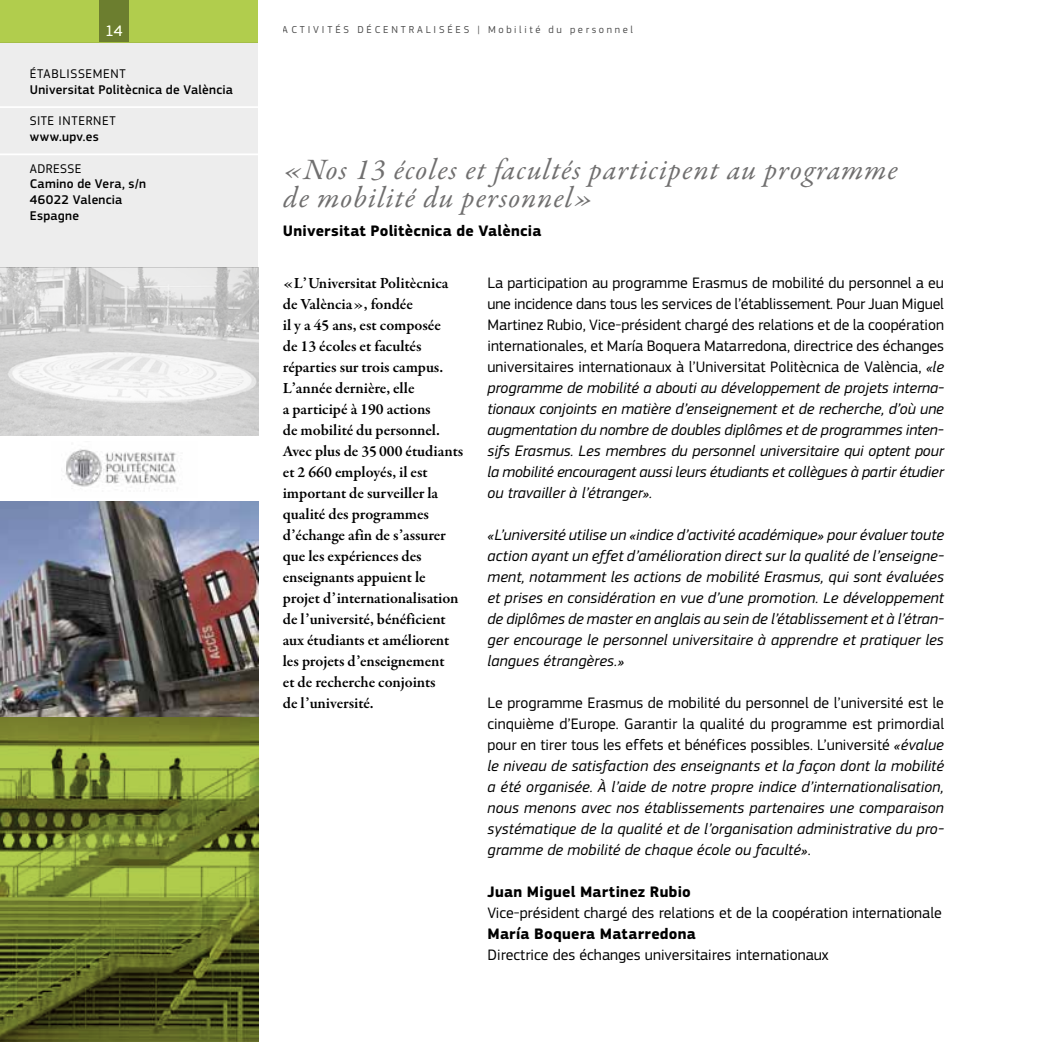
<style>
.page{position:relative;width:1042px;height:1042px;background:#fff}
.page>*{position:absolute;margin:0;border:0;box-sizing:border-box;transform-origin:0 0}
.t1{font:italic 29.75px/28px "Garamond Premr Pro";letter-spacing:.035em;color:#706f6f}
.t2{font:italic 15.75px/21px "EC Square Sans Pro";letter-spacing:.005em;color:#000;text-align:justify}
.t3{font:600 15.75px/21px "Garamond Premr Pro";letter-spacing:-.005em;color:#000}
.t4{font:15.75px "EC Square Sans Pro";color:#000}
.t5{font:700 15.75px "EC Square Sans Pro";letter-spacing:.015em;color:#000}
.t6{font:15.75px "EC Square Sans Pro";color:#fff}
.t7{font:500 13.12px/15.8px "EC Square Sans Pro";letter-spacing:.02em;color:#000}
.t8{font:13.12px "EC Square Sans Pro";letter-spacing:.03em;color:#000}
.t9{font:10.5px "EC Square Sans Pro";letter-spacing:.27em;color:#000}
.s1{font-style:normal}
</style>
<div class="page">
<div style="left:0;top:43px;width:258px;height:225px;background:#ededed"></div>
<div style="left:0;top:0;width:258px;height:43px;background:#b1cd4d"></div>
<img style="left:0;top:268px;width:258px;height:167px">
<hr style="left:0;top:106px;width:260px;height:2px;background:#fff">
<hr style="left:0;top:153px;width:260px;height:2px;background:#fff">
<img style="left:61px;top:449px;width:117px;height:41px">
<img style="left:0;top:501px;width:258px;height:217px">
<img style="left:0;top:718px;width:258px;height:324px">
<p class="t6" style="left:105px;top:22px;width:19px">14</p>
<p class="t9" style="left:283px;top:23px;width:351px">Activités décentralisées | Mobilité du personnel</p>
<p class="t8" style="left:30px;top:66px;width:9px">établissement</p>
<p class="t7" style="left:30px;top:82px;width:205px">Universitat Politècnica de València</p>
<p class="t8" style="left:30px;top:113px;width:37px">SITE internet</p>
<p class="t7" style="left:30px;top:129px;width:71px">www.upv.es</p>
<p class="t8" style="left:30px;top:161px;width:53px">ADRESSE</p>
<p class="t7" style="left:30px;top:176px;width:118px">Camino de Vera, s/n<br>46022 Valencia<br>Espagne</p>
<h1 class="t1" style="left:283px;top:158px;width:616px">«Nos 13 écoles et facultés participent au programme de mobilité du personnel»</h1>
<p class="t5" style="left:283px;top:221px;width:260px">Universitat Politècnica de València</p>
<p class="t3" style="left:283px;top:273px;width:182px">«L’Universitat Politècnica de València», fondée<br>il y a 45 ans, est composée<br>de 13 écoles et facultés réparties sur trois campus.<br>L’année dernière, elle<br>a participé à 190 actions<br>de mobilité du personnel.<br>Avec plus de 35 000 étudiants et 2 660 employés, il est important de surveiller la qualité des programmes d’échange afin de s’assurer que les expériences des enseignants appuient le projet d’internationalisation de l’université, bénéficient aux étudiants et améliorent les projets d’enseignement<br>et de recherche conjoints<br>de l’université.</p>
<p class="t2" style="left:487px;top:273px;width:458px"><span class="s1">La participation au programme Erasmus de mobilité du personnel a eu une incidence dans tous les services de l’établissement. Pour Juan Miguel Martinez Rubio, Vice-président chargé des relations et de la coopération internationales, et María Boquera Matarredona, directrice des échanges universitaires internationaux à l’Universitat Politècnica de València,</span> «le programme de mobilité a abouti au développement de projets interna&shy;tionaux conjoints en matière d’enseignement et de recherche, d’où une augmentation du nombre de doubles diplômes et de programmes inten&shy;sifs Erasmus. Les membres du personnel universitaire qui optent pour la mobilité encouragent aussi leurs étudiants et collègues à partir étudier ou travailler à l’étranger».</p>
<p class="t2" style="left:487px;top:524px;width:458px">«L’université utilise un «indice d’activité académique» pour évaluer toute action ayant un effet d’amélioration direct sur la qualité de l’enseigne&shy;ment, notamment les actions de mobilité Erasmus, qui sont évaluées et prises en considération en vue d’une promotion. Le développement de diplômes de master en anglais au sein de l’établissement et à l’étran&shy;ger encourage le personnel universitaire à apprendre et pratiquer les langues étrangères.»</p>
<p class="t2" style="left:487px;top:692px;width:458px"><span class="s1">Le programme Erasmus de mobilité du personnel de l’université est le cinquième d’Europe. Garantir la qualité du programme est primordial pour en tirer tous les effets et bénéfices possibles. L’université</span> «évalue le niveau de satisfaction des enseignants et la façon dont la mobilité a été organisée. À l’aide de notre propre indice d’internationalisation, nous menons avec nos établissements partenaires une comparaison systématique de la qualité et de l’organisation administrative du pro&shy;gramme de mobilité de chaque école ou faculté»<span class="s1">.</span></p>
<p class="t5" style="left:487px;top:882px;width:205px">Juan Miguel Martinez Rubio</p>
<p class="t4" style="left:487px;top:904px;width:456px">Vice-président chargé des relations et de la coopération internationale</p>
<p class="t5" style="left:487px;top:924px;width:210px">María Boquera Matarredona</p>
<p class="t4" style="left:487px;top:946px;width:343px">Directrice des échanges universitaires internationaux</p>
</div>
